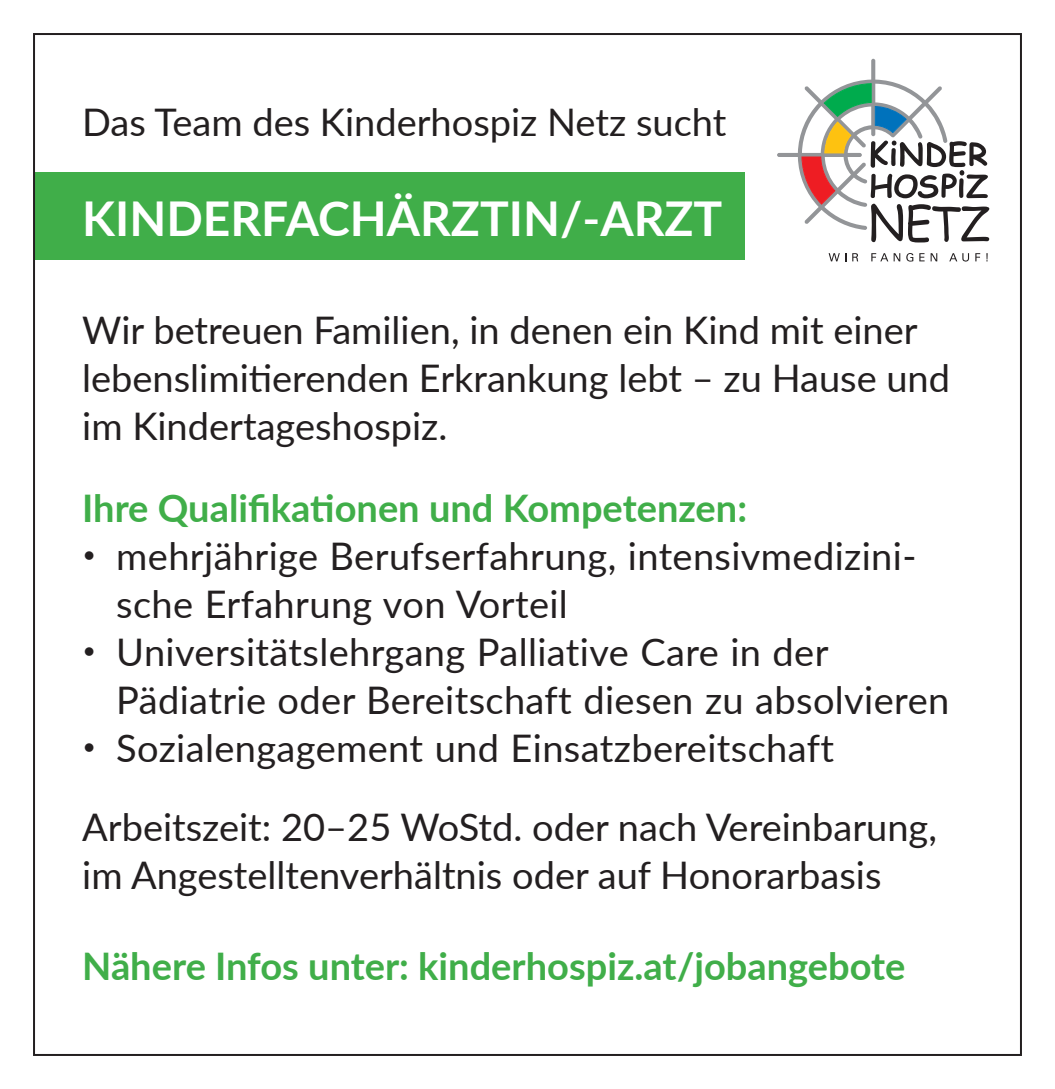
<style>
.page{position:relative;width:1055px;height:1089px;background:#fff}
.page>*{position:absolute;margin:0;border:0;box-sizing:border-box;transform-origin:0 0}
.t1{font:700 48px "Lato";color:#fff}
.t2{font:38px/48px "Lato";color:#231f20}
.t3{font:700 38px "Lato";color:#40ae49}
.s1{font-family:"Aller";font-weight:300}
</style>
<div class="page">
<div style="left:34px;top:171px;width:710px;height:88px;background:#40ae49"></div>
<svg style="left:777px;top:59px;width:212px;height:183px"></svg>
<svg style="left:828px;top:253px;width:11px;height:8px"></svg>
<svg style="left:852px;top:253px;width:6px;height:8px"></svg>
<svg style="left:871px;top:253px;width:29px;height:8px"></svg>
<svg style="left:906px;top:253px;width:7px;height:8px"></svg>
<svg style="left:919px;top:253px;width:5px;height:8px"></svg>
<svg style="left:930px;top:253px;width:7px;height:8px"></svg>
<svg style="left:949px;top:253px;width:20px;height:8px"></svg>
<svg style="left:975px;top:253px;width:5px;height:8px"></svg>
<p class="t2" style="left:82px;top:96px;width:645px">Das Team des Kinderhospiz Netz sucht</p>
<p class="t1" style="left:82px;top:183px;width:641px">KINDERFACHÄRZTIN/-ARZT</p>
<p class="t2" style="left:82px;top:304px;width:869px">Wir betreuen Familien, in denen ein Kind mit einer lebenslimitierenden Erkrankung lebt – zu Hause und im Kindertageshospiz.</p>
<p class="t3" style="left:82px;top:480px;width:666px">Ihre Qualifikationen und Kompetenzen:</p>
<p class="t2" style="left:116px;top:530px;width:801px;text-indent:-34px"><span class="s1">•</span> mehrjährige Berufserfahrung, intensivmedizini&shy;sche Erfahrung von Vorteil</p>
<p class="t2" style="left:116px;top:626px;width:834px;text-indent:-34px"><span class="s1">•</span> Universitätslehrgang Palliative Care in der<br>Pädiatrie oder Bereitschaft diesen zu absolvieren</p>
<p class="t2" style="left:82px;top:706px;width:856px;line-height:79.2px"><span class="s1">•</span> Sozialengagement und Einsatzbereitschaft<br>Arbeitszeit: 20–25 WoStd. oder nach Vereinbarung,</p>
<p class="t2" style="left:82px;top:849px;width:800px">im Angestelltenverhältnis oder auf Honorarbasis</p>
<p class="t3" style="left:82px;top:938px;width:824px">Nähere Infos unter: kinderhospiz.at/jobangebote</p>
</div>
